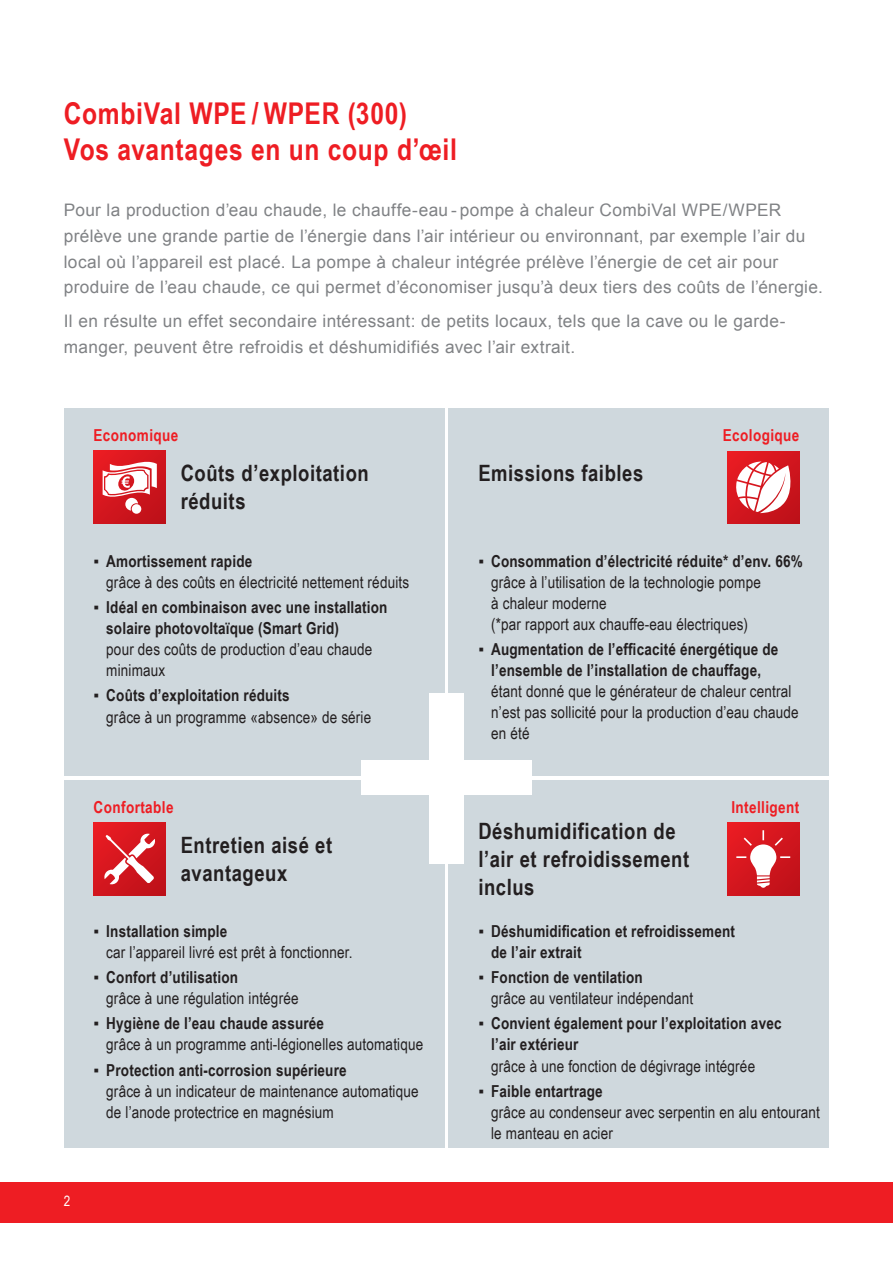
<style>
.page{position:relative;width:893px;height:1263px;background:#fff}
.page>*{position:absolute;margin:0;border:0;box-sizing:border-box;transform-origin:0 0}
.t1{font:700 30px/36px "Arial Narrow";letter-spacing:.02em;color:#ee1d23}
.t2{font:700 22.5px/27.8px "Arial Narrow";letter-spacing:.025em;color:#231f20}
.t3{font:17.25px/25.5px "Arial";letter-spacing:.02em;color:#808285}
.t4{font:16.5px/21px "Arial Narrow";letter-spacing:.01em;color:#231f20}
.t5{font:700 16.5px/21px "Arial Narrow";letter-spacing:.01em;color:#231f20}
.t6{font:700 16.5px "Arial Narrow";letter-spacing:.025em;color:#ee1d23}
.t7{font:14.25px "Arial Narrow";color:#fff}
.s1{font-family:"Arial"}
.s2{font-weight:700}
.s3{font-family:"Arial";font-weight:400}
</style>
<div class="page">
<div style="left:64px;top:408px;width:380px;height:368px;background:#cfd8dd"></div>
<div style="left:64px;top:780px;width:380px;height:368px;background:#cfd8dd"></div>
<div style="left:449px;top:408px;width:380px;height:368px;background:#cfd8dd"></div>
<div style="left:449px;top:780px;width:380px;height:368px;background:#cfd8dd"></div>
<div style="left:94px;top:451px;width:72px;height:72px;background:linear-gradient(to bottom,#e01e25,#c7161e)"></div>
<div style="left:132px;top:504px;width:9px;height:10px;background:#fff;border-radius:50%"></div>
<svg style="left:103px;top:460px;width:54px;height:51px;background:#e78286"></svg>
<div style="left:727px;top:823px;width:72px;height:72px;background:linear-gradient(to right,#e01920,#c7131b)"></div>
<svg style="left:736px;top:830px;width:54px;height:58px;background:#de5056"></svg>
<div style="left:94px;top:823px;width:72px;height:72px;background:linear-gradient(to right,#df1920,#c6131b)"></div>
<svg style="left:104px;top:833px;width:52px;height:52px;background:#df585e"></svg>
<div style="left:727px;top:451px;width:72px;height:72px;background:linear-gradient(to right,#df1921,#c6131b)"></div>
<svg style="left:735px;top:461px;width:60px;height:52px;background:#ec9da0"></svg>
<div style="left:429px;top:693px;width:34px;height:170px;background:#fff"></div>
<div style="left:361px;top:761px;width:170px;height:34px;background:#fff"></div>
<div style="left:0;top:1182px;width:893px;height:41px;background:#ee1d23"></div>
<h1 class="t1" style="left:64px;top:95px;width:395px">CombiVal WPE / WPER (300)<br>Vos avantages en un coup d’œil</h1>
<p class="t3" style="left:64px;top:198px;width:761px">Pour la production d’eau chaude, le chauffe-eau - pompe à chaleur CombiVal WPE/WPER prélève une grande partie de l’énergie dans l’air intérieur ou environnant, par exemple l’air du local où l’appareil est placé. La pompe à chaleur intégrée prélève l’énergie de cet air pour produire de l’eau chaude, ce qui permet d’économiser jusqu’à deux tiers des coûts de l’énergie.</p>
<p class="t3" style="left:64px;top:308px;width:723px">Il en résulte un effet secondaire intéressant: de petits locaux, tels que la cave ou le garde&shy;manger, peuvent être refroidis et déshumidifiés avec l’air extrait.</p>
<p class="t6" style="left:94px;top:426px;width:86px">Economique</p>
<p class="t6" style="left:723px;top:426px;width:78px">Ecologique</p>
<h2 class="t2" style="left:181px;top:459px;width:190px">Coûts d’exploitation réduits</h2>
<p class="t4" style="left:106px;top:551px;width:304px;text-indent:-13px"><span class="s1">▪</span> <span class="s2">Amortissement rapide<br></span>grâce à des coûts en électricité nettement réduits</p>
<p class="t5" style="left:106px;top:597px;width:283px;text-indent:-13px"><span class="s3">▪</span> Idéal en combinaison avec une installation solaire photovoltaïque (Smart Grid)</p>
<p class="t4" style="left:106px;top:639px;width:268px">pour des coûts de production d’eau chaude minimaux</p>
<p class="t4" style="left:106px;top:685px;width:266px;text-indent:-13px"><span class="s1">▪</span> <span class="s2">Coûts d’exploitation réduits<br></span>grâce à un programme «absence» de série</p>
<h2 class="t2" style="left:478px;top:459px;width:166px">Emissions faibles</h2>
<p class="t4" style="left:491px;top:551px;width:313px;text-indent:-13px"><span class="s1">▪</span> <span class="s2">Consommation d’électricité réduite* d’env. 66% </span>grâce à l’utilisation de la technologie pompe<br>à chaleur moderne<br>(*par rapport aux chauffe-eau électriques)</p>
<p class="t5" style="left:478px;top:639px;width:301px;text-align:center"><span class="s3">▪</span> Augmentation de l’efficacité énergétique de l’ensemble de l’installation de chauffage,</p>
<p class="t4" style="left:491px;top:681px;width:309px">étant donné que le générateur de chaleur central n’est pas sollicité pour la production d’eau chaude en été</p>
<p class="t6" style="left:94px;top:798px;width:82px">Confortable</p>
<p class="t6" style="left:731px;top:798px;width:70px">Intelligent</p>
<h2 class="t2" style="left:181px;top:831px;width:153px">Entretien aisé et avantageux</h2>
<p class="t4" style="left:106px;top:920px;width:248px;text-indent:-13px"><span class="s1">▪</span> <span class="s2">Installation simple<br></span>car l’appareil livré est prêt à fonctionner.</p>
<p class="t4" style="left:106px;top:967px;width:194px;text-indent:-13px"><span class="s1">▪</span> <span class="s2">Confort d’utilisation<br></span>grâce à une régulation intégrée</p>
<p class="t4" style="left:106px;top:1013px;width:319px;text-indent:-13px"><span class="s1">▪</span> <span class="s2">Hygiène de l’eau chaude assurée<br></span>grâce à un programme anti-légionelles automatique</p>
<p class="t4" style="left:106px;top:1059px;width:314px;text-indent:-13px"><span class="s1">▪</span> <span class="s2">Protection anti-corrosion supérieure<br></span>grâce à un indicateur de maintenance automatique de l’anode protectrice en magnésium</p>
<p class="t7" style="left:64px;top:1193px;width:8px">2</p>
<h2 class="t2" style="left:478px;top:817px;width:212px">Déshumidification de l’air et refroidissement inclus</h2>
<p class="t5" style="left:491px;top:920px;width:245px;text-indent:-13px"><span class="s3">▪</span> Déshumidification et refroidissement de l’air extrait</p>
<p class="t4" style="left:491px;top:967px;width:204px;text-indent:-13px"><span class="s1">▪</span> <span class="s2">Fonction de ventilation<br></span>grâce au ventilateur indépendant</p>
<p class="t5" style="left:491px;top:1013px;width:292px;text-indent:-13px"><span class="s3">▪</span> Convient également pour l’exploitation avec l’air extérieur</p>
<p class="t4" style="left:491px;top:1055px;width:266px">grâce à une fonction de dégivrage intégrée</p>
<p class="t4" style="left:491px;top:1080px;width:330px;text-indent:-13px"><span class="s1">▪</span> <span class="s2">Faible entartrage<br></span>grâce au condenseur avec serpentin en alu entourant le manteau en acier</p>
</div>
